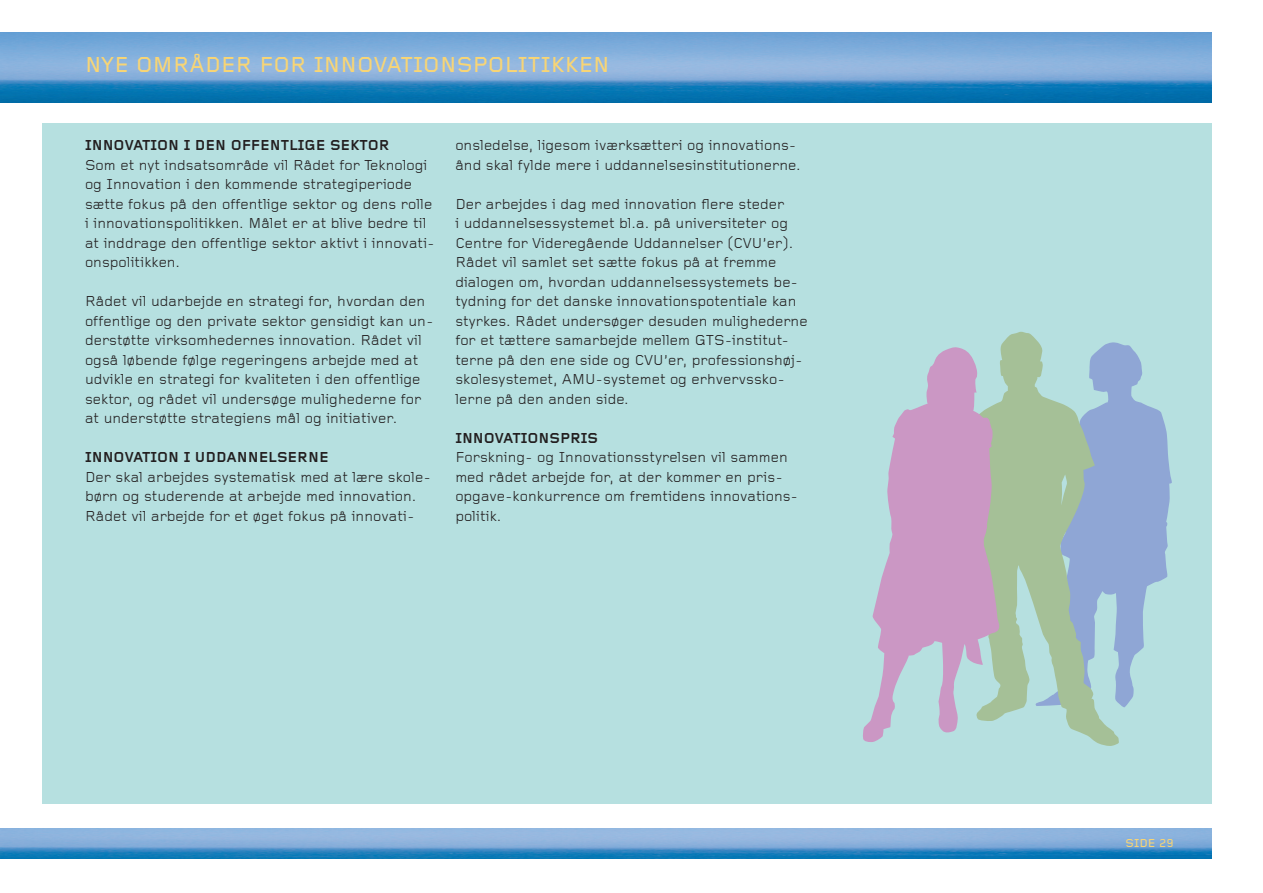
<style>
.page{position:relative;width:1263px;height:893px;background:#fff}
.page>*{position:absolute;margin:0;border:0;box-sizing:border-box;transform-origin:0 0}
.t1{font:500 22.5px "Foundry Gridnik";color:#f8d575}
.t2{font:15px/19.5px "Foundry Gridnik";color:#231f20}
.t3{font:700 15px "Foundry Gridnik";color:#231f20}
.t4{font:500 12px "Foundry Gridnik";color:#f8d575}
</style>
<div class="page">
<div style="left:43px;top:123px;width:1169px;height:681px;background:#b6e0e0"></div>
<img style="left:0;top:828px;width:1212px;height:31px">
<img style="left:0;top:33px;width:1212px;height:69px">
<svg style="left:1119px;top:343px;width:53px;height:365px;fill:#8fa6d5"></svg>
<svg style="left:1000px;top:332px;width:119px;height:414px"></svg>
<svg style="left:863px;top:347px;width:137px;height:395px;fill:#cb97c4"></svg>
<h1 class="t1" style="left:85px;top:52px;width:69px">NYE OMR</h1>
<h1 class="t1" style="left:190px;top:52px;width:31px">ÅDER</h1>
<h1 class="t1" style="left:259px;top:52px;width:70px">FOR INNOVATIONSPOLITIKKEN</h1>
<p class="t3" style="left:85px;top:137px;width:303px">INNOVATION I DEN OFFENTLIGE SEKTOR</p>
<p class="t2" style="left:85px;top:156px;width:351px">Som et nyt indsatsområde vil Rådet for Teknologi og Innovation i den kommende strategiperiode sætte fokus på den offentlige sektor og dens rolle i innovationspolitikken. Målet er at blive bedre til at inddrage den offentlige sektor aktivt i innovati&shy;onspolitikken.</p>
<p class="t2" style="left:85px;top:292px;width:350px">Rådet vil udarbejde en strategi for, hvordan den offentlige og den private sektor gensidigt kan un&shy;derstøtte virksomhedernes innovation. Rådet vil også løbende følge regeringens arbejde med at udvikle en strategi for kvaliteten i den offentlige sektor, og rådet vil undersøge mulighederne for at understøtte strategiens mål og initiativer.</p>
<p class="t3" style="left:85px;top:449px;width:245px">INNOVATION I UDDANNELSERNE</p>
<p class="t2" style="left:85px;top:468px;width:347px">Der skal arbejdes systematisk med at lære skole&shy;børn og studerende at arbejde med innovation.<br>Rådet vil arbejde for et øget fokus på innovati-</p>
<p class="t2" style="left:455px;top:136px;width:347px">onsledelse, ligesom iværksætteri og innovations&shy;ånd skal fylde mere i uddannelsesinstitutionerne.</p>
<p class="t2" style="left:455px;top:195px;width:334px">Der arbejdes i dag med innovation flere steder i uddannelsessystemet bl.a. på universiteter og<br>Centre for Videregående U ddannelser (CVU</p>
<p class="t2" style="left:455px;top:234px;width:354px;text-indent:307px">’er).<br>Rådet vil samlet set sætte fokus på at fremme dialogen om, hvordan uddannelsessystemets be&shy;tydning for det danske innovationspotentiale kan styrkes. Rådet undersøger desuden mulighederne for et tættere samarbejde mellem GTS</p>
<p class="t2" style="left:725px;top:331px;width:66px">-institut-</p>
<p class="t2" style="left:455px;top:351px;width:349px;text-indent:208px">’er, professionshøj&shy;skolesystemet, AMU -systemet og erhvervssko&shy;lerne på den anden side.</p>
<p class="t3" style="left:455px;top:430px;width:11px">INNOVATIONSP</p>
<p class="t3" style="left:570px;top:430px;width:20px">RIS</p>
<p class="t2" style="left:455px;top:448px;width:344px">Forskning- og Innovationsstyrelsen vil sammen med rådet arbejde for, at der kommer en pris&shy;opgave-konkurrence om fremtidens innovations&shy;politik.</p>
<p class="t2" style="left:455px;top:351px;width:190px">terne på den ene side og CVU</p>
<p class="t4" style="left:1125px;top:836px;width:50px">SIDE 29</p>
</div>
